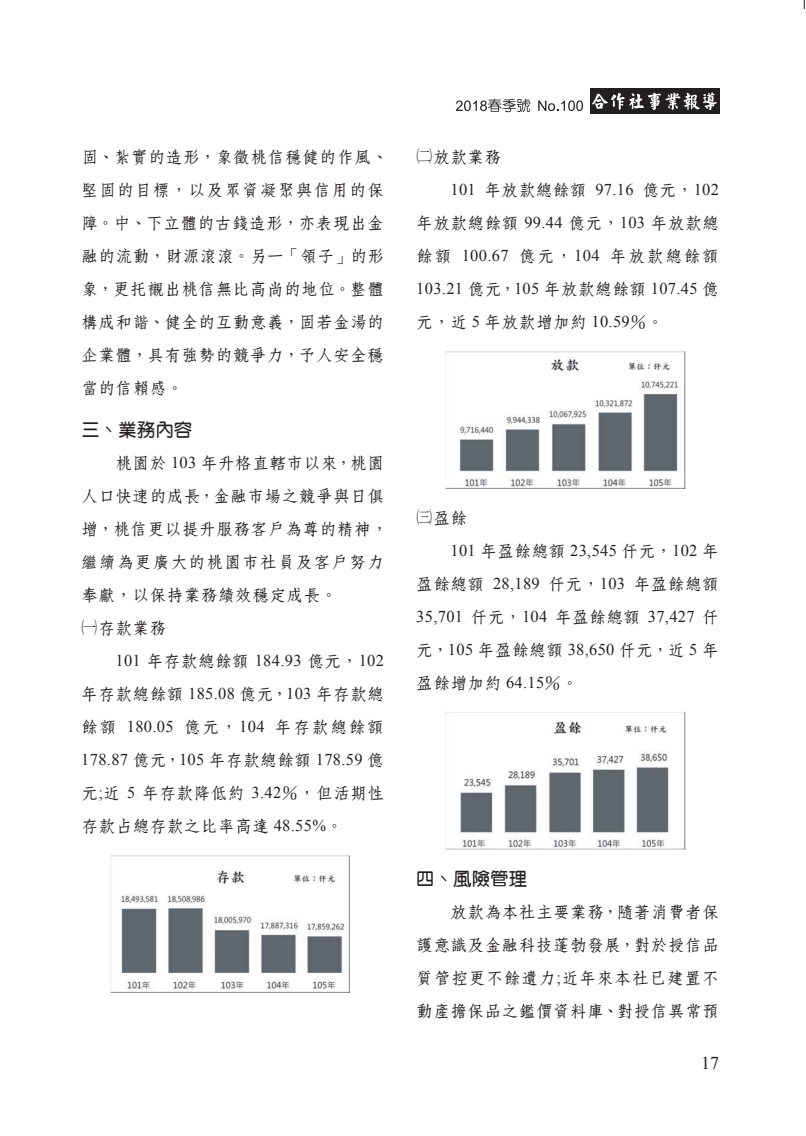
<style>
.page{position:relative;width:806px;height:1136px;background:#fff}
.page>*{position:absolute;margin:0;border:0;box-sizing:border-box;transform-origin:0 0}
.t1{font:18px "DF Yuan Bd HK BF";letter-spacing:.035em;color:#231f20}
.t2{font:18px "Times New Roman";color:#231f20}
.t3{font:16.5px/33px "DF Fang Song W6 HK BF";letter-spacing:.04em;color:#231f20}
.t4{font:16.5px "Times New Roman";letter-spacing:.02em;color:#231f20}
.s1{font-family:"Times New Roman"}
.s2{font-family:"MS Mincho"}
.s3{font-family:"DF Fang Song W6 HK BF"}
</style>
<div class="page">
<img style="left:111px;top:855px;width:239px;height:137px">
<img style="left:446px;top:351px;width:239px;height:137px">
<img style="left:446px;top:711px;width:239px;height:138px">
<div style="left:590px;top:89px;width:129px;height:25px;background:#231f20"></div>
<svg style="left:456px;top:99px;width:74px;height:13px"></svg>
<svg style="left:538px;top:100px;width:45px;height:11px"></svg>
<svg style="left:592px;top:92px;width:125px;height:18px"></svg>
<p class="t3" style="left:81px;top:140px;width:308px">固、紮實的造形，象徵桃信穩健的作風、堅固的目標，以及眾資凝聚與信用的保障。中、下立體的古錢造形，亦表現出金融的流動，財源滾滾。另一「領子」的形象，更托襯出桃信無比高尚的地位。整體構成和諧、健全的互動意義，固若金湯的企業體，具有強勢的競爭力，予人安全穩當的信賴感。</p>
<p class="t1" style="left:81px;top:420px;width:112px">三、業務內容</p>
<p class="t3" style="left:81px;top:446px;width:308px;text-indent:34px">桃園於 <span class="s1">103</span> 年升格直轄市以來，桃園人口快速的成長，金融市場之競爭與日俱增，桃信更以提升服務客戶為尊的精神，繼續為更廣大的桃園市社員及客戶努力奉獻，以保持業務績效穩定成長。<br><span class="s2">㈠</span>存款業務</p>
<p class="t4" style="left:116px;top:649px;width:270px">101 <span class="s3">年存款總餘額</span> 184.93 <span class="s3">億元，</span>102</p>
<p class="t3" style="left:81px;top:677px;width:304px">年存款總餘額 <span class="s1">185.08</span> 億元，<span class="s1">103</span> 年存款總餘額 <span class="s1">180.05</span> 億元，<span class="s1">104</span> 年存款總餘額</p>
<p class="t4" style="left:81px;top:748px;width:304px">178.87 <span class="s3">億元，</span>105 <span class="s3">年存款總餘額</span> 178.59 <span class="s3">億</span></p>
<p class="t3" style="left:81px;top:776px;width:304px">元<span class="s1">;</span>近 <span class="s1">5</span> 年存款降低約 <span class="s1">3.42</span>％，但活期性存款占總存款之比率高達 <span class="s1">48.55%</span>。</p>
<p class="t3" style="left:416px;top:140px;width:86px"><span class="s2">㈡</span>放款業務</p>
<p class="t4" style="left:450px;top:178px;width:270px">101 <span class="s3">年放款總餘額</span> 97.16 <span class="s3">億元，</span>102</p>
<p class="t3" style="left:416px;top:206px;width:304px">年放款總餘額 <span class="s1">99.44</span> 億元，<span class="s1">103</span> 年放款總餘額 <span class="s1">100.67</span> 億元，<span class="s1">104</span> 年放款總餘額</p>
<p class="t4" style="left:416px;top:277px;width:304px">103.21 <span class="s3">億元，</span>105 <span class="s3">年放款總餘額</span> 107.45 <span class="s3">億</span></p>
<p class="t3" style="left:416px;top:305px;width:249px">元，近 <span class="s1">5</span> 年放款增加約 <span class="s1">10.59</span>％。</p>
<p class="t3" style="left:416px;top:501px;width:52px"><span class="s2">㈢</span>盈餘</p>
<p class="t4" style="left:450px;top:539px;width:270px">101 <span class="s3">年盈餘總額</span> 23,545 <span class="s3">仟元，</span>102 <span class="s3">年</span></p>
<p class="t3" style="left:416px;top:567px;width:304px">盈餘總額 <span class="s1">28,189</span> 仟元，<span class="s1">103</span> 年盈餘總額</p>
<p class="t4" style="left:416px;top:605px;width:304px">35,701 <span class="s3">仟元，</span>104 <span class="s3">年盈餘總額</span> 37,427 <span class="s3">仟</span></p>
<p class="t3" style="left:416px;top:633px;width:304px">元，<span class="s1">105</span> 年盈餘總額 <span class="s1">38,650</span> 仟元，近 <span class="s1">5</span> 年盈餘增加約 <span class="s1">64.15</span>％。</p>
<p class="t1" style="left:416px;top:869px;width:112px">四、風險管理</p>
<p class="t3" style="left:416px;top:895px;width:304px;text-align:justify;text-indent:34px">放款為本社主要業務，隨著消費者保護意識及金融科技蓬勃發展，對於授信品質管控更不餘遺力<span class="s1">;</span>近年來本社已建置不動產擔保品之鑑價資料庫、對授信異常預</p>
<p class="t2" style="left:701px;top:1050px;width:19px">17</p>
</div>
